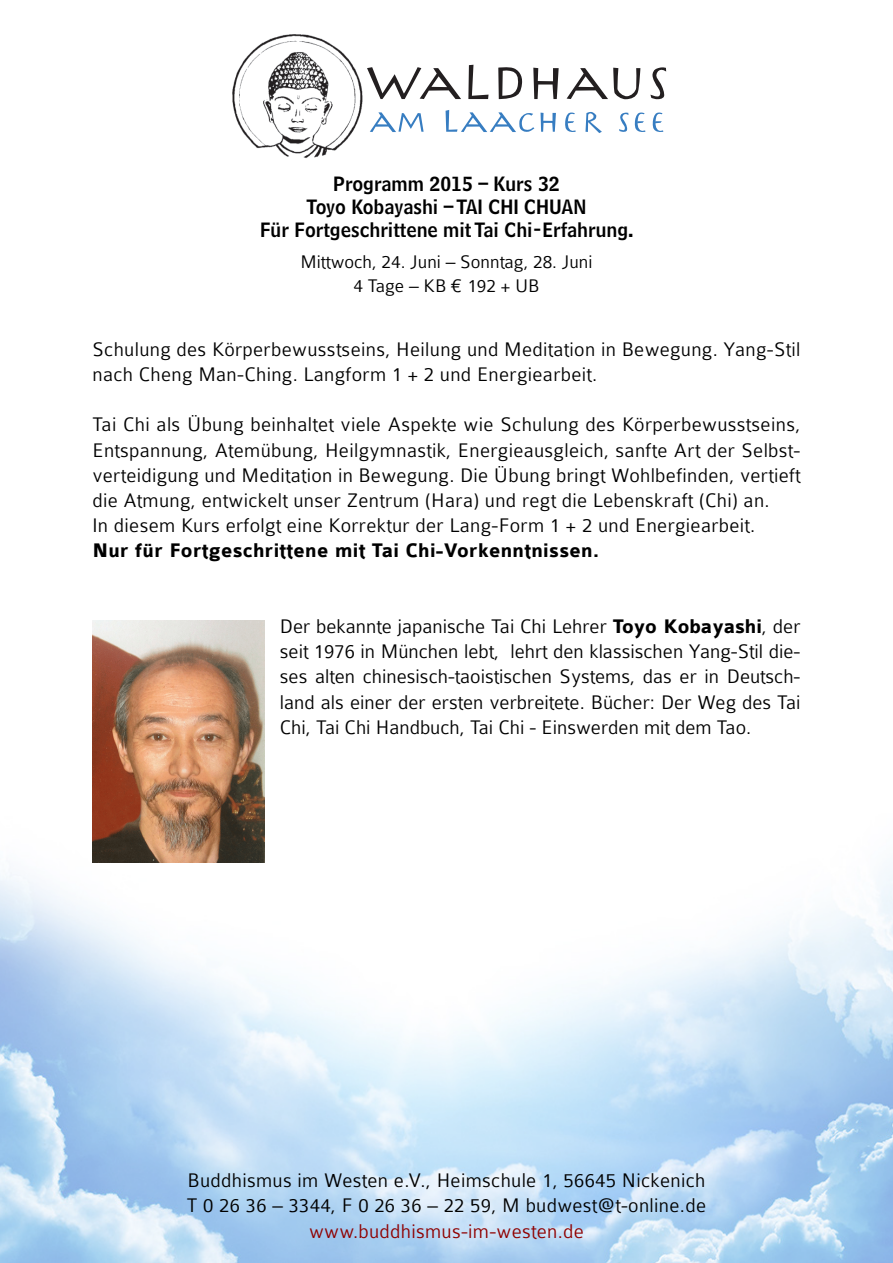
<style>
.page{position:relative;width:893px;height:1263px;background:#fff}
.page>*{position:absolute;margin:0;border:0;box-sizing:border-box;transform-origin:0 0}
.t1{font:300 21px/25.2px "Colaborate";letter-spacing:.015em;color:#000;text-align:justify}
.t2{font:700 21px "Colaborate";letter-spacing:.015em;color:#000}
.t3{font:19.5px/23.4px "Bell Centennial Name And Number";color:#000;text-align:center}
.t4{font:300 19.5px/23.4px "Colaborate";color:#000;text-align:center}
.s1{font-weight:700}
.s2{color:#8f0000}
</style>
<div class="page">
<img style="left:0;top:862px;width:893px;height:401px">
<img style="left:232px;top:34px;width:131px;height:124px">
<svg style="left:468px;top:65px;width:20px;height:34px"></svg>
<svg style="left:533px;top:68px;width:26px;height:31px"></svg>
<svg style="left:650px;top:67px;width:16px;height:33px"></svg>
<svg style="left:367px;top:67px;width:94px;height:32px"></svg>
<svg style="left:498px;top:67px;width:25px;height:32px"></svg>
<svg style="left:567px;top:68px;width:73px;height:31px"></svg>
<svg style="left:565px;top:112px;width:11px;height:20px"></svg>
<svg style="left:541px;top:113px;width:15px;height:19px"></svg>
<svg style="left:619px;top:112px;width:9px;height:20px"></svg>
<svg style="left:652px;top:112px;width:11px;height:20px"></svg>
<svg style="left:634px;top:112px;width:11px;height:20px"></svg>
<svg style="left:370px;top:112px;width:54px;height:20px"></svg>
<svg style="left:446px;top:110px;width:88px;height:22px"></svg>
<svg style="left:585px;top:112px;width:17px;height:21px"></svg>
<img style="left:92px;top:621px;width:173px;height:241px">
<p class="t3" style="left:260px;top:171px;width:375px">Programm 2015 – Kurs 32<br>Toyo Kobayashi – TAI CHI CHUAN<br>Für Fortgeschrittene mit Tai Chi-Erfahrung.</p>
<p class="t4" style="left:300px;top:250px;width:293px">Mittwoch, 24. Juni – Sonntag, 28. Juni<br>4 Tage – KB ¤ 192 + UB</p>
<p class="t1" style="left:92px;top:337px;width:710px">Schulung des Körperbewusstseins, Heilung und Meditation in Bewegung. Yang-Stil nach Cheng Man-Ching. Langform 1 + 2 und Energiearbeit.</p>
<p class="t1" style="left:92px;top:412px;width:710px">Tai Chi als Übung beinhaltet viele Aspekte wie Schulung des Körperbewusstseins, Entspannung, Atemübung, Heilgymnastik, Energieausgleich, sanfte Art der Selbst&shy;verteidigung und Meditation in Bewegung. Die Übung bringt Wohlbefinden, vertieft die Atmung, entwickelt unser Zentrum (Hara) und regt die Lebenskraft (Chi) an.</p>
<p class="t1" style="left:92px;top:513px;width:664px">In diesem Kurs erfolgt eine Korrektur der Lang-Form 1 + 2 und Energiearbeit.</p>
<p class="t2" style="left:92px;top:540px;width:508px">Nur für Fortgeschrittene mit Tai Chi-Vorkenntnissen.</p>
<p class="t1" style="left:280px;top:614px;width:522px">Der bekannte japanische Tai Chi Lehrer <span class="s1">Toyo Kobayashi</span>, der seit 1976 in München lebt, lehrt den klassischen Yang-Stil die&shy;ses alten chinesisch-taoistischen Systems, das er in Deutsch&shy;land als einer der ersten verbreitete. Bücher: Der Weg des Tai Chi, Tai Chi Handbuch, Tai Chi - Einswerden mit dem Tao.</p>
<p class="t1" style="left:187px;top:1168px;width:521px;text-align:center">Buddhismus im Westen e.V., Heimschule 1, 56645 Nickenich<br>T 0 26 36 – 3344, F 0 26 36 – 22 59, M budwest@t-online.de <span class="s2">www.buddhismus-im-westen.de</span></p>
</div>
